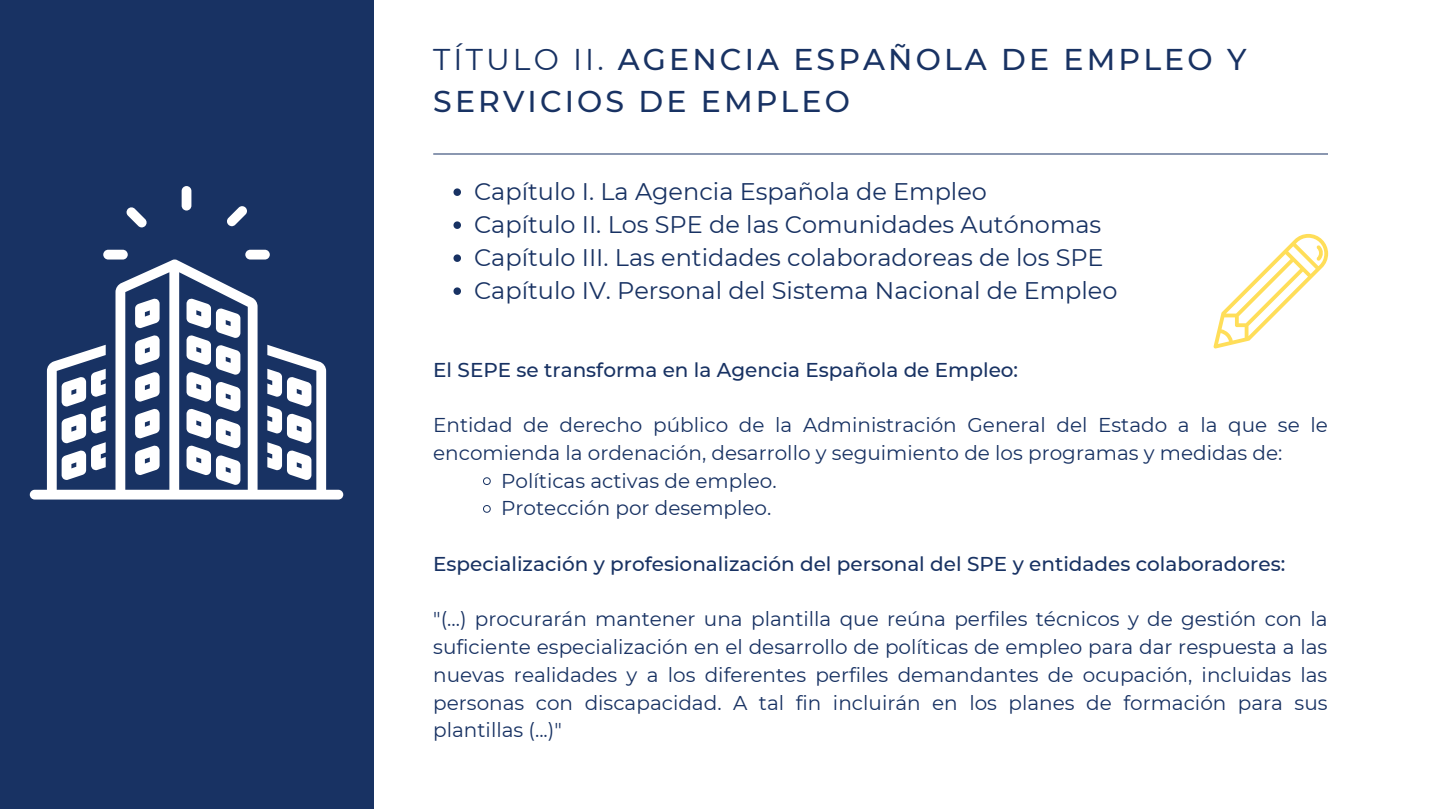
<style>
.page{position:relative;width:1440px;height:810px;background:#fff}
.page>*{position:absolute;margin:0;border:0;box-sizing:border-box;transform-origin:0 0}
.t1{font:500 30px/42px "Montserrat";letter-spacing:.105em;color:#183263}
.t2{font:24px/33px "Montserrat";color:#183263}
.t3{font:20px/27.8px "Montserrat";color:#183263}
.t4{font:500 20px "Montserrat";color:#183263}
.s1{font-weight:400}
</style>
<div class="page">
<div style="left:0;top:0;width:373px;height:809px;background:#183263"></div>
<hr style="left:433px;top:154px;width:895px;height:1px;background:#183263">
<svg style="left:30px;top:260px;width:313px;height:240px"></svg>
<div style="left:182px;top:186px;width:9px;height:25px;background:#fff;border-radius:5px"></div>
<svg style="left:227px;top:206px;width:20px;height:20px"></svg>
<div style="left:245px;top:250px;width:25px;height:10px;background:#fff;border-radius:5px"></div>
<div style="left:103px;top:250px;width:25px;height:10px;background:#fff;border-radius:5px"></div>
<svg style="left:126px;top:207px;width:21px;height:20px"></svg>
<svg style="left:454px;top:188px;width:7px;height:8px"></svg>
<svg style="left:454px;top:221px;width:7px;height:8px"></svg>
<svg style="left:454px;top:254px;width:7px;height:8px"></svg>
<svg style="left:454px;top:287px;width:7px;height:8px"></svg>
<svg style="left:1213px;top:234px;width:115px;height:114px"></svg>
<svg style="left:483px;top:477px;width:8px;height:8px"></svg>
<svg style="left:483px;top:505px;width:8px;height:8px"></svg>
<h1 class="t1" style="left:433px;top:38px;width:815px"><span class="s1">TÍTULO II.</span> AGENCIA ESPAÑOLA DE EMPLEO Y<br>SERVICIOS DE EMPLEO</h1>
<p class="t2" style="left:474px;top:175px;width:645px">Capítulo I. La Agencia Española de Empleo<br>Capítulo II. Los SPE de las Comunidades Autónomas Capítulo III. Las entidades colaboradoreas de los SPE Capítulo IV. Personal del Sistema Nacional de Empleo</p>
<p class="t4" style="left:433px;top:357px;width:586px">El SEPE se transforma en la Agencia Española de Empleo:</p>
<p class="t3" style="left:433px;top:411px;width:896px">Entidad de derecho público de la Administración General del Estado a la que se le encomienda la ordenación, desarrollo y seguimiento de los programas y medidas de:</p>
<p class="t3" style="left:501px;top:466px;width:277px">Políticas activas de empleo.<br>Protección por desempleo.</p>
<p class="t4" style="left:433px;top:551px;width:854px">Especialización y profesionalización del personal del SPE y entidades colaboradores:</p>
<p class="t3" style="left:433px;top:605px;width:896px;text-align:justify">"(...) procurarán mantener una plantilla que reúna perfiles técnicos y de gestión con la suficiente especialización en el desarrollo de políticas de empleo para dar respuesta a las nuevas realidades y a los diferentes perfiles demandantes de ocupación, incluidas las personas con discapacidad. A tal fin incluirán en los planes de formación para sus plantillas (...)"</p>
</div>
